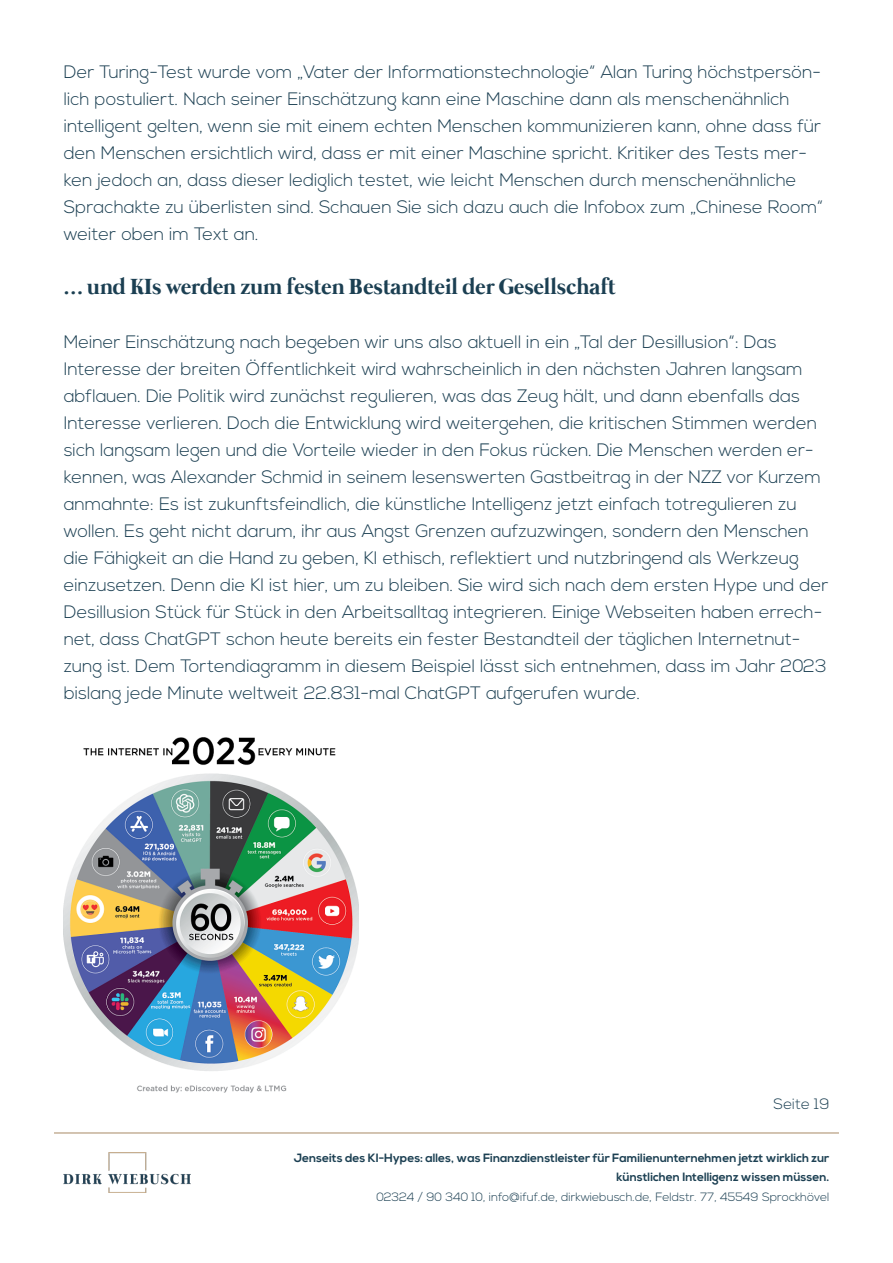
<style>
.page{position:relative;width:893px;height:1263px;background:#fff}
.page>*{position:absolute;margin:0;border:0;box-sizing:border-box;transform-origin:0 0}
.t1{font:700 22.5px "Mermaid";color:#1b3f52}
.t2{font:300 18px/27px "Nexa";color:#1b3f52}
.t3{font:300 15px "Nexa";color:#1b3f52}
.t4{font:700 12px/19.5px "Nexa";color:#1b3f52;text-align:right}
.t5{font:300 12px "Nexa";color:#1b3f52}
</style>
<div class="page">
<hr style="left:54px;top:1132px;width:785px;height:1px;background:#b29776">
<img style="left:64px;top:1153px;width:126px;height:40px">
<img style="left:64px;top:737px;width:295px;height:355px">
<p class="t2" style="left:64px;top:59px;width:761px">Der Turing-Test wurde vom „Vater der Informationstechnologie“ Alan Turing höchstpersön&shy;lich postuliert. Nach seiner Einschätzung kann eine Maschine dann als menschenähnlich intelligent gelten, wenn sie mit einem echten Menschen kommunizieren kann, ohne dass für den Menschen ersichtlich wird, dass er mit einer Maschine spricht. Kritiker des Tests mer&shy;ken jedoch an, dass dieser lediglich testet, wie leicht Menschen durch menschenähnliche Sprachakte zu überlisten sind. Schauen Sie sich dazu auch die Infobox zum „Chinese Room“ weiter oben im Text an.</p>
<p class="t1" style="left:64px;top:274px;width:554px">… und KIs werden zum festen Bestandteil der Gesellschaft</p>
<p class="t2" style="left:64px;top:329px;width:766px">Meiner Einschätzung nach begeben wir uns also aktuell in ein „Tal der Desillusion“: Das Interesse der breiten Öffentlichkeit wird wahrscheinlich in den nächsten Jahren langsam abflauen. Die Politik wird zunächst regulieren, was das Zeug hält, und dann ebenfalls das Interesse verlieren. Doch die Entwicklung wird weitergehen, die kritischen Stimmen werden sich langsam legen und die Vorteile wieder in den Fokus rücken. Die Menschen werden er&shy;kennen, was Alexander Schmid in seinem lesenswerten Gastbeitrag in der NZZ vor Kurzem anmahnte: Es ist zukunftsfeindlich, die künstliche Intelligenz jetzt einfach totregulieren zu wollen. Es geht nicht darum, ihr aus Angst Grenzen aufzuzwingen, sondern den Menschen die Fähigkeit an die Hand zu geben, KI ethisch, reflektiert und nutzbringend als Werkzeug einzusetzen. Denn die KI ist hier, um zu bleiben. Sie wird sich nach dem ersten Hype und der Desillusion Stück für Stück in den Arbeitsalltag integrieren. Einige Webseiten haben errech&shy;net, dass ChatGPT schon heute bereits ein fester Bestandteil der täglichen Internetnut&shy;zung ist. Dem Tortendiagramm in diesem Beispiel lässt sich entnehmen, dass im Jahr 2023 bislang jede Minute weltweit 22.831-mal ChatGPT aufgerufen wurde.</p>
<p class="t3" style="left:773px;top:1095px;width:57px">Seite 19</p>
<p class="t4" style="left:294px;top:1148px;width:537px">Jenseits des KI-Hypes: alles, was Finanzdienstleister für Familienunternehmen jetzt wirklich zur künstlichen Intelligenz wissen müssen.</p>
<p class="t5" style="left:376px;top:1190px;width:454px">02324 / 90 340 10, info@ifuf.de, dirkwiebusch.de, Feldstr. 77, 45549 Sprockhövel</p>
</div>
